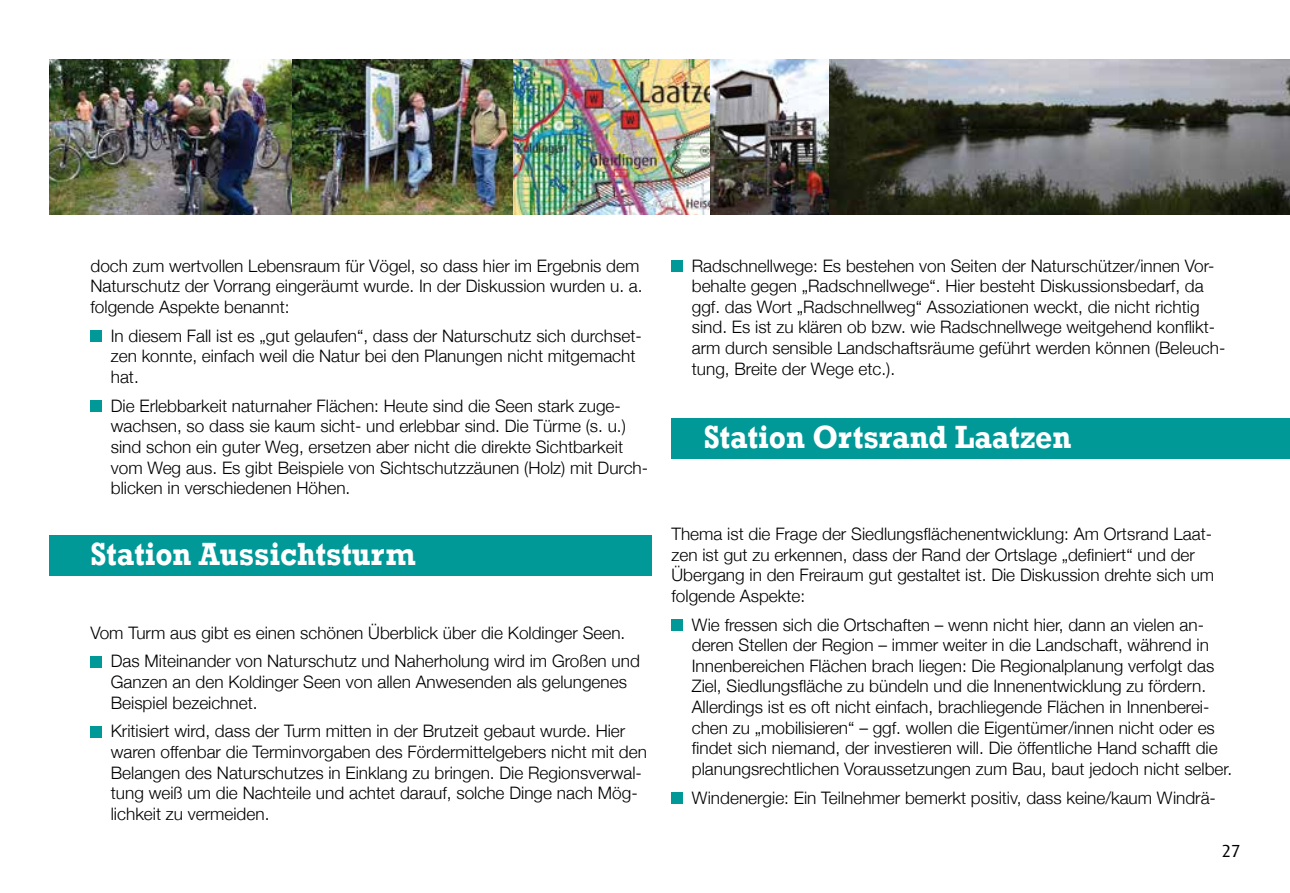
<style>
.page{position:relative;width:1290px;height:893px;background:#fff}
.page>*{position:absolute;margin:0;border:0;box-sizing:border-box;transform-origin:0 0}
.t1{font:700 32.9px "Rockwell";color:#fff;scale:.91 1}
.t2{font:17.5px "Dax";color:#000}
.t3{font:300 17.15px/20.7px "Helvetica Neue";color:#000}
</style>
<div class="page">
<div style="left:90px;top:330px;width:12px;height:12px;background:#009998"></div>
<div style="left:90px;top:400px;width:12px;height:12px;background:#009998"></div>
<div style="left:90px;top:656px;width:12px;height:11px;background:#009998"></div>
<div style="left:90px;top:726px;width:12px;height:11px;background:#009998"></div>
<img style="left:50px;top:60px;width:242px;height:154px">
<img style="left:292px;top:60px;width:221px;height:154px">
<img style="left:513px;top:60px;width:777px;height:154px">
<div style="left:58px;top:535px;width:593px;height:41px;background:#009998"></div>
<div style="left:671px;top:260px;width:12px;height:12px;background:#009998"></div>
<div style="left:671px;top:619px;width:12px;height:11px;background:#009998"></div>
<div style="left:671px;top:792px;width:12px;height:12px;background:#009998"></div>
<div style="left:671px;top:418px;width:619px;height:41px;background:#009998"></div>
<div style="left:50px;top:535px;width:8px;height:41px;background:#009998"></div>
<p class="t3" style="left:90px;top:254px;width:554px">doch zum wertvollen Lebensraum für Vögel, so dass hier im Ergebnis dem<br>Naturschutz der Vorrang eingeräumt wurde. In der Diskussion wurden u. a. folgende Aspekte benannt:</p>
<p class="t3" style="left:111px;top:324px;width:532px">In diesem Fall ist es „gut gelaufen“, dass der Naturschutz sich durchset&shy;zen konnte, einfach weil die Natur bei den Planungen nicht mitgemacht hat.</p>
<p class="t3" style="left:111px;top:394px;width:539px">Die Erlebbarkeit naturnaher Flächen: Heute sind die Seen stark zuge&shy;wachsen, so dass sie kaum sicht- und erlebbar sind. Die Türme (s. u.) sind schon ein guter Weg, ersetzen aber nicht die direkte Sichtbarkeit vom Weg aus. Es gibt Beispiele von Sichtschutzzäunen (Holz) mit Durch&shy;blicken in verschiedenen Höhen.</p>
<h1 class="t1" style="left:90px;top:534px;width:359px">Station aussichtsturm</h1>
<p class="t3" style="left:111px;top:617px;width:531px;line-height:28.7px;text-indent:-20px">Vom Turm aus gibt es einen schönen Überblick über die Koldinger Seen.<br>Das Miteinander von Naturschutz und Naherholung wird im Großen und</p>
<p class="t3" style="left:111px;top:671px;width:518px">Ganzen an den Koldinger Seen von allen Anwesenden als gelungenes<br>Beispiel bezeichnet.</p>
<p class="t3" style="left:111px;top:720px;width:538px">Kritisiert wird, dass der Turm mitten in der Brutzeit gebaut wurde. Hier waren offenbar die Terminvorgaben des Fördermittelgebers nicht mit den Belangen des Naturschutzes in Einklang zu bringen. Die Regionsverwal&shy;tung weiß um die Nachteile und achtet darauf, solche Dinge nach Mög&shy;lichkeit zu vermeiden.</p>
<p class="t3" style="left:692px;top:254px;width:535px">Radschnellwege: Es bestehen von Seiten der Naturschützer/innen Vor&shy;behalte gegen „Radschnellwege“. Hier besteht Diskussionsbedarf, da ggf. das Wort „Radschnellweg“ Assoziationen weckt, die nicht richtig sind. Es ist zu klären ob bzw. wie Radschnellwege weitgehend konflikt&shy;arm durch sensible Landschaftsräume geführt werden können (Beleuch&shy;tung, Breite der Wege etc.).</p>
<h1 class="t1" style="left:704px;top:417px;width:405px">Station ortsrand laatzen</h1>
<p class="t3" style="left:671px;top:522px;width:544px">Thema ist die Frage der Siedlungsflächenentwicklung: Am Ortsrand Laat&shy;zen ist gut zu erkennen, dass der Rand der Ortslage „definiert“ und der Übergang in den Freiraum gut gestaltet ist. Die Diskussion drehte sich um folgende Aspekte:</p>
<p class="t3" style="left:692px;top:613px;width:542px">Wie fressen sich die Ortschaften – wenn nicht hier, dann an vielen an&shy;deren Stellen der Region – immer weiter in die Landschaft, während in Innenbereichen Flächen brach liegen: Die Regionalplanung verfolgt das Ziel, Siedlungsfläche zu bündeln und die Innenentwicklung zu fördern.<br>Allerdings ist es oft nicht einfach, brachliegende Flächen in Innenberei&shy;chen zu „mobilisieren“ – ggf. wollen die Eigentümer/innen nicht oder es findet sich niemand, der investieren will. Die öffentliche Hand schafft die planungsrechtlichen Voraussetzungen zum Bau, baut jedoch nicht selber.</p>
<p class="t3" style="left:692px;top:786px;width:526px">Windenergie: Ein Teilnehmer bemerkt positiv, dass keine/kaum Windrä-</p>
<p class="t2" style="left:1222px;top:841px;width:20px">27</p>
</div>
